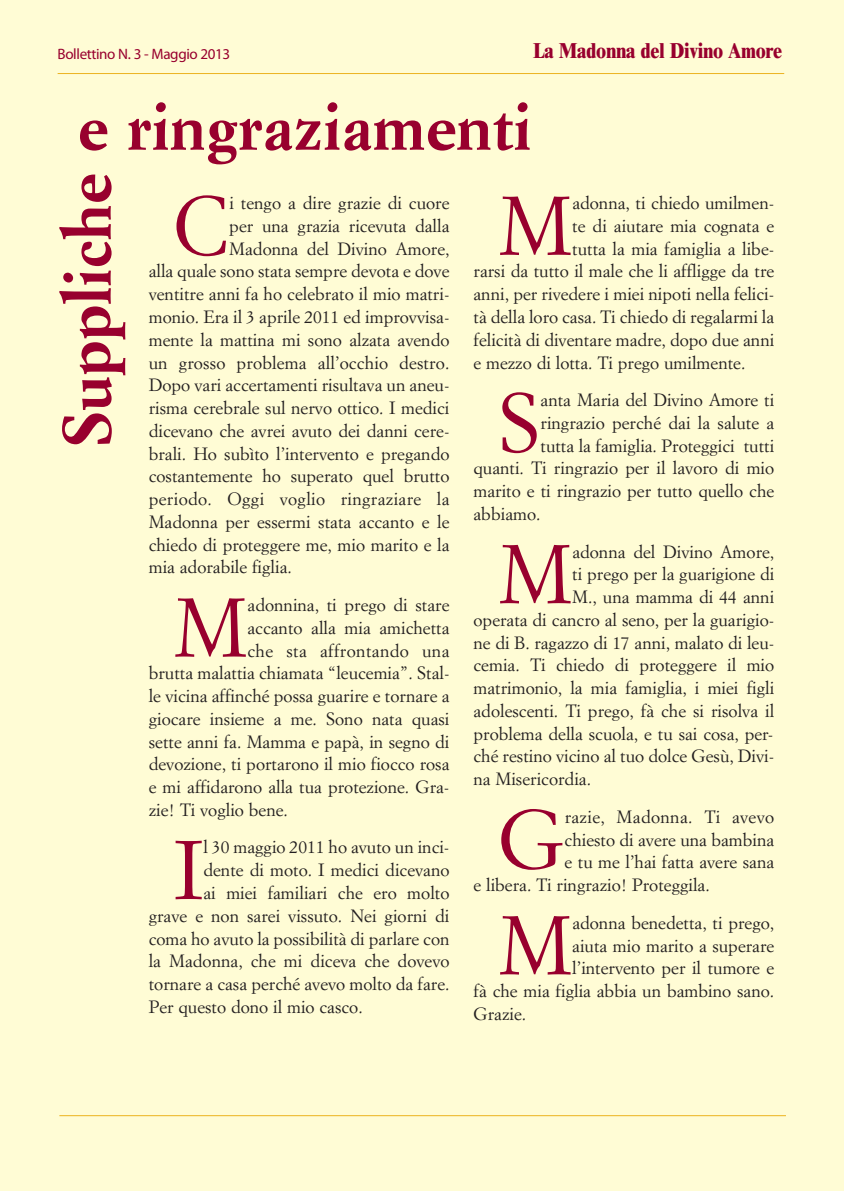
<style>
.page{position:relative;width:844px;height:1191px;background:#fff}
.page>*{position:absolute;margin:0;border:0;box-sizing:border-box;transform-origin:0 0}
.t1{font:81.55px "Simoncini Garamond Std";color:#98002e}
.t2{font:700 66.67px "Simoncini Garamond Std";color:#98002e}
.t3{font:800 21.7px "Times New Roman";letter-spacing:-.015em;color:#98002e;scale:.87 1}
.t4{font:17.5px "Simoncini Garamond Std";color:#231f20}
.t5{font:17.5px "Simoncini Garamond Std";letter-spacing:.02em;color:#231f20}
.t6{font:15.05px "Myriad Pro";letter-spacing:-.025em;color:#98002e}
</style>
<div class="page">
<div style="left:0;top:0;width:843px;height:1191px;background:#fffcd5"></div>
<hr style="left:59px;top:1115px;width:726px;height:1px;background:#ecb31f">
<hr style="left:58px;top:73px;width:726px;height:1px;background:#ecb31f">
<p class="t6" style="left:58px;top:45px;width:174px">Bollettino N. 3 - Maggio 2013</p>
<p class="t3" style="left:533px;top:38px;width:288px">La Madonna del Divino Amore</p>
<h2 class="t2" style="left:78px;top:88px;width:455px">e ringraziamenti</h2>
<h2 class="t2" style="left:48px;top:446px;width:274px;rotate:-90deg">S uppliche</h2>
<h1 class="t1" style="left:173px;top:187px;width:57px">C</h1>
<p class="t4" style="left:229px;top:195px;width:221px">i tengo a dire grazie di cuore</p>
<p class="t4" style="left:229px;top:217px;width:222px">per una grazia ricevuta dalla</p>
<p class="t4" style="left:229px;top:240px;width:222px">Madonna del Divino Amore,</p>
<p class="t4" style="left:149px;top:263px;width:302px">alla quale sono stata sempre devota e dove</p>
<p class="t4" style="left:149px;top:286px;width:302px">ventitre anni fa ho celebrato il mio matri-</p>
<p class="t4" style="left:149px;top:308px;width:302px">monio. Era il 3 aprile 2011 ed improvvisa-</p>
<p class="t4" style="left:149px;top:331px;width:302px">mente la mattina mi sono alzata avendo</p>
<p class="t4" style="left:149px;top:354px;width:302px">un grosso problema all’occhio destro.</p>
<p class="t4" style="left:149px;top:377px;width:302px">Dopo vari accertamenti risultava un aneu-</p>
<p class="t4" style="left:149px;top:399px;width:302px">risma cerebrale sul nervo ottico. I medici</p>
<p class="t4" style="left:149px;top:422px;width:302px">dicevano che avrei avuto dei danni cere-</p>
<p class="t4" style="left:149px;top:445px;width:302px">brali. Ho subìto l’intervento e pregando</p>
<p class="t4" style="left:149px;top:468px;width:302px">costantemente ho superato quel brutto</p>
<p class="t5" style="left:149px;top:490px;width:302px">periodo. Oggi voglio ringraziare la</p>
<p class="t4" style="left:149px;top:513px;width:302px">Madonna per essermi stata accanto e le</p>
<p class="t4" style="left:149px;top:536px;width:302px">chiedo di proteggere me, mio marito e la</p>
<p class="t4" style="left:149px;top:559px;width:145px">mia adorabile figlia.</p>
<h1 class="t1" style="left:173px;top:588px;width:75px">M</h1>
<p class="t4" style="left:247px;top:596px;width:203px">adonnina, ti prego di stare</p>
<p class="t4" style="left:247px;top:619px;width:203px">accanto alla mia amichetta</p>
<p class="t5" style="left:247px;top:642px;width:203px">che sta affrontando una</p>
<p class="t4" style="left:149px;top:664px;width:302px">brutta malattia chiamata “leucemia”. Stal-</p>
<p class="t4" style="left:149px;top:687px;width:302px">le vicina affinché possa guarire e tornare a</p>
<p class="t4" style="left:149px;top:710px;width:302px">giocare insieme a me. Sono nata quasi</p>
<p class="t4" style="left:149px;top:733px;width:302px">sette anni fa. Mamma e papà, in segno di</p>
<p class="t4" style="left:149px;top:755px;width:302px">devozione, ti portarono il mio fiocco rosa</p>
<p class="t4" style="left:149px;top:778px;width:302px">e mi affidarono alla tua protezione. Gra-</p>
<p class="t4" style="left:149px;top:801px;width:141px">zie! Ti voglio bene.</p>
<h1 class="t1" style="left:173px;top:831px;width:32px">I</h1>
<p class="t4" style="left:203px;top:839px;width:247px">l 30 maggio 2011 ho avuto un inci-</p>
<p class="t4" style="left:203px;top:861px;width:247px">dente di moto. I medici dicevano</p>
<p class="t4" style="left:203px;top:884px;width:247px">ai miei familiari che ero molto</p>
<p class="t4" style="left:149px;top:907px;width:302px">grave e non sarei vissuto. Nei giorni di</p>
<p class="t4" style="left:149px;top:930px;width:302px">coma ho avuto la possibilità di parlare con</p>
<p class="t4" style="left:149px;top:952px;width:302px">la Madonna, che mi diceva che dovevo</p>
<p class="t4" style="left:149px;top:975px;width:302px">tornare a casa perché avevo molto da fare.</p>
<p class="t4" style="left:149px;top:998px;width:215px">Per questo dono il mio casco.</p>
<h1 class="t1" style="left:498px;top:187px;width:75px">M</h1>
<p class="t4" style="left:572px;top:195px;width:203px">adonna, ti chiedo umilmen-</p>
<p class="t4" style="left:572px;top:217px;width:203px">te di aiutare mia cognata e</p>
<p class="t4" style="left:572px;top:240px;width:203px">tutta la mia famiglia a libe-</p>
<p class="t4" style="left:473px;top:263px;width:302px">rarsi da tutto il male che li affligge da tre</p>
<p class="t4" style="left:473px;top:286px;width:302px">anni, per rivedere i miei nipoti nella felici-</p>
<p class="t4" style="left:473px;top:308px;width:302px">tà della loro casa. Ti chiedo di regalarmi la</p>
<p class="t4" style="left:473px;top:331px;width:302px">felicità di diventare madre, dopo due anni</p>
<p class="t4" style="left:473px;top:354px;width:273px">e mezzo di lotta. Ti prego umilmente.</p>
<h1 class="t1" style="left:498px;top:384px;width:44px">S</h1>
<p class="t4" style="left:540px;top:391px;width:235px">anta Maria del Divino Amore ti</p>
<p class="t4" style="left:540px;top:414px;width:235px">ringrazio perché dai la salute a</p>
<p class="t4" style="left:540px;top:437px;width:235px">tutta la famiglia. Proteggici tutti</p>
<p class="t4" style="left:473px;top:460px;width:302px">quanti. Ti ringrazio per il lavoro di mio</p>
<p class="t4" style="left:473px;top:482px;width:302px">marito e ti ringrazio per tutto quello che</p>
<p class="t4" style="left:473px;top:505px;width:68px">abbiamo.</p>
<h1 class="t1" style="left:498px;top:535px;width:75px">M</h1>
<p class="t4" style="left:572px;top:543px;width:203px">adonna del Divino Amore,</p>
<p class="t4" style="left:572px;top:566px;width:203px">ti prego per la guarigione di</p>
<p class="t4" style="left:572px;top:588px;width:203px">M., una mamma di 44 anni</p>
<p class="t4" style="left:473px;top:611px;width:302px">operata di cancro al seno, per la guarigio-</p>
<p class="t4" style="left:473px;top:634px;width:302px">ne di B. ragazzo di 17 anni, malato di leu-</p>
<p class="t4" style="left:473px;top:657px;width:302px">cemia. Ti chiedo di proteggere il mio</p>
<p class="t4" style="left:473px;top:679px;width:302px">matrimonio, la mia famiglia, i miei figli</p>
<p class="t4" style="left:473px;top:702px;width:302px">adolescenti. Ti prego, fà che si risolva il</p>
<p class="t4" style="left:473px;top:725px;width:301px">problema della scuola, e tu sai cosa, per-</p>
<p class="t4" style="left:473px;top:748px;width:302px">ché restino vicino al tuo dolce Gesù, Divi-</p>
<p class="t4" style="left:473px;top:770px;width:119px">na Misericordia.</p>
<h1 class="t1" style="left:498px;top:800px;width:68px">G</h1>
<p class="t5" style="left:564px;top:808px;width:211px">razie, Madonna. Ti avevo</p>
<p class="t4" style="left:564px;top:831px;width:211px">chiesto di avere una bambina</p>
<p class="t4" style="left:564px;top:853px;width:211px">e tu me l’hai fatta avere sana</p>
<p class="t4" style="left:473px;top:876px;width:238px">e libera. Ti ringrazio! Proteggila.</p>
<h1 class="t1" style="left:498px;top:906px;width:75px">M</h1>
<p class="t4" style="left:572px;top:914px;width:203px">adonna benedetta, ti prego,</p>
<p class="t4" style="left:572px;top:937px;width:203px">aiuta mio marito a superare</p>
<p class="t4" style="left:572px;top:959px;width:203px">l’intervento per il tumore e</p>
<p class="t4" style="left:473px;top:982px;width:302px">fà che mia figlia abbia un bambino sano.</p>
<p class="t4" style="left:473px;top:1005px;width:54px">Grazie.</p>
</div>
